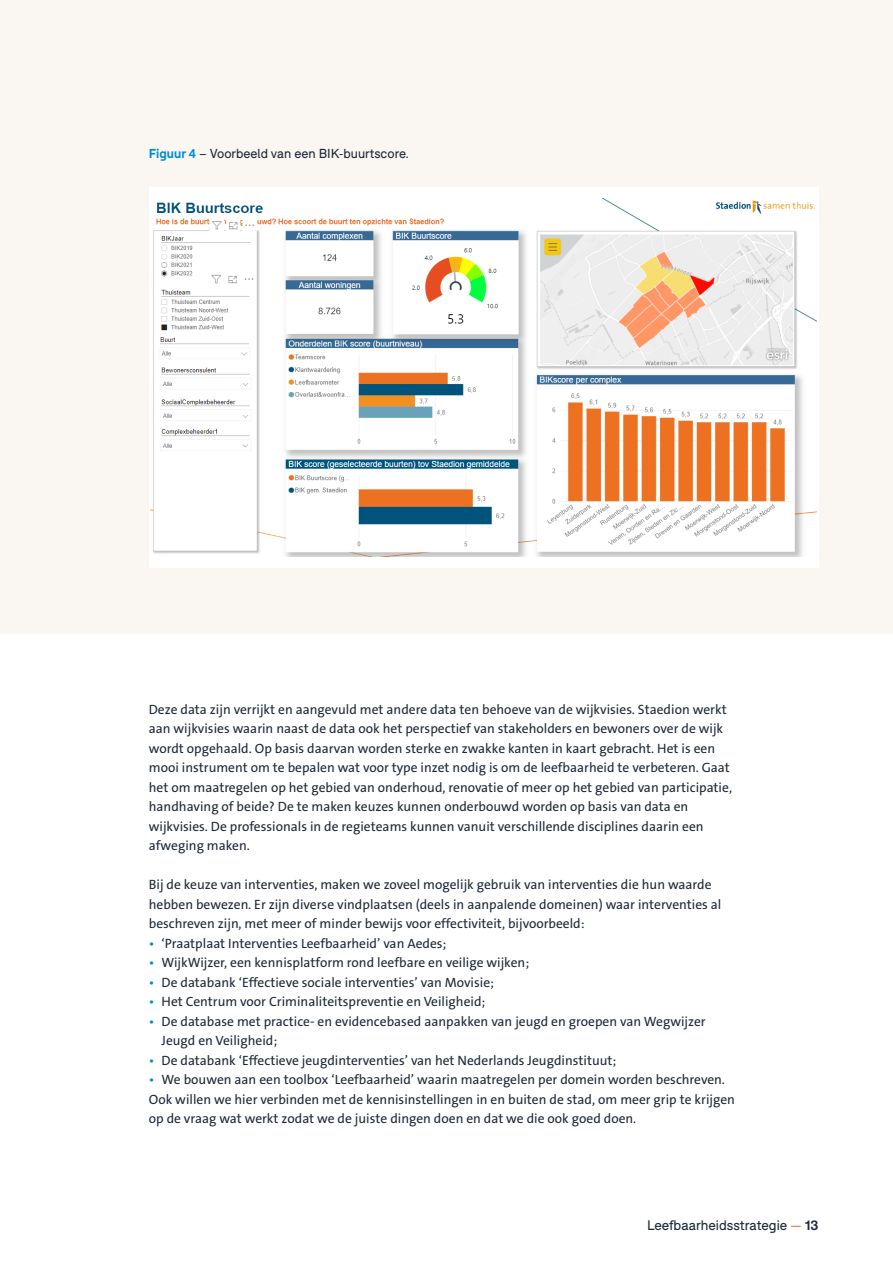
<style>
.page{position:relative;width:893px;height:1263px;background:#fff}
.page>*{position:absolute;margin:0;border:0;box-sizing:border-box;transform-origin:0 0}
.Broodtekst{font:13.5px/19.5px "The Sans LP5 Plain";color:#1f293a}
.t1{font:13.5px "F37 Bolton";color:#1f293a}
.Marge-___kadertekst{font:12.75px "F37 Bolton";color:#1f293a}
.s1{font-weight:700;color:#008dd1}
.s2{color:#008dd1}
.s3{color:#eb7232}
.s4{font-weight:700}
</style>
<div class="page">
<div style="left:0;top:0;width:893px;height:634px;background:#faf7f2"></div>
<div style="left:149px;top:187px;width:670px;height:380px;background:#fff"></div>
<img style="left:150px;top:198px;width:667px;height:359px">
<p class="Marge-___kadertekst" style="left:149px;top:146px;width:261px"><span class="s1">Figuur 4</span> – Voorbeeld van een BIK-buurtscore.</p>
<p class="Broodtekst" style="left:149px;top:699px;width:585px">Deze data zijn verrijkt en aangevuld met andere data ten behoeve van de wijkvisies. Staedion werkt aan wijkvisies waarin naast de data ook het perspectief van stakeholders en bewoners over de wijk wordt opgehaald. Op basis daarvan worden sterke en zwakke kanten in kaart gebracht. Het is een mooi instrument om te bepalen wat voor type inzet nodig is om de leefbaarheid te verbeteren. Gaat het om maatregelen op het gebied van onderhoud, renovatie of meer op het gebied van participatie, handhaving of beide? De te maken keuzes kunnen onderbouwd worden op basis van data en wijkvisies. De professionals in de regieteams kunnen vanuit verschillende disciplines daarin een afweging maken.</p>
<p class="Broodtekst" style="left:149px;top:875px;width:574px">Bij de keuze van interventies, maken we zoveel mogelijk gebruik van interventies die hun waarde hebben bewezen. Er zijn diverse vindplaatsen (deels in aanpalende domeinen) waar interventies al beschreven zijn, met meer of minder bewijs voor effectiviteit, bijvoorbeeld:</p>
<p class="Broodtekst" style="left:149px;top:933px;width:299px"><span class="s2">•</span> ‘Praatplaat Interventies Leefbaarheid’ van Aedes;</p>
<p class="Broodtekst" style="left:149px;top:953px;width:382px"><span class="s2">•</span> WijkWijzer, een kennisplatform rond leefbare en veilige wijken;</p>
<p class="Broodtekst" style="left:149px;top:972px;width:347px"><span class="s2">•</span> De databank ‘Effectieve sociale interventies’ van Movisie;</p>
<p class="Broodtekst" style="left:149px;top:992px;width:338px"><span class="s2">•</span> Het Centrum voor Criminaliteitspreventie en Veiligheid;</p>
<p class="Broodtekst" style="left:162px;top:1011px;width:546px;text-indent:-13px"><span class="s2">•</span> De database met practice- en evidencebased aanpakken van jeugd en groepen van Wegwijzer<br>Jeugd en Veiligheid;</p>
<p class="Broodtekst" style="left:149px;top:1050px;width:469px"><span class="s2">•</span> De databank ‘Effectieve jeugdinterventies’ van het Nederlands Jeugdinstituut;</p>
<p class="Broodtekst" style="left:149px;top:1070px;width:577px"><span class="s2">•</span> We bouwen aan een toolbox ‘Leefbaarheid’ waarin maatregelen per domein worden beschreven.</p>
<p class="Broodtekst" style="left:149px;top:1089px;width:588px">Ook willen we hier verbinden met de kennisinstellingen in en buiten de stad, om meer grip te krijgen op de vraag wat werkt zodat we de juiste dingen doen en dat we die ook goed doen.</p>
<p class="t1" style="left:647px;top:1218px;width:173px">Leefbaarheidsstrategie <span class="s3">—</span> <span class="s4">13</span></p>
</div>
